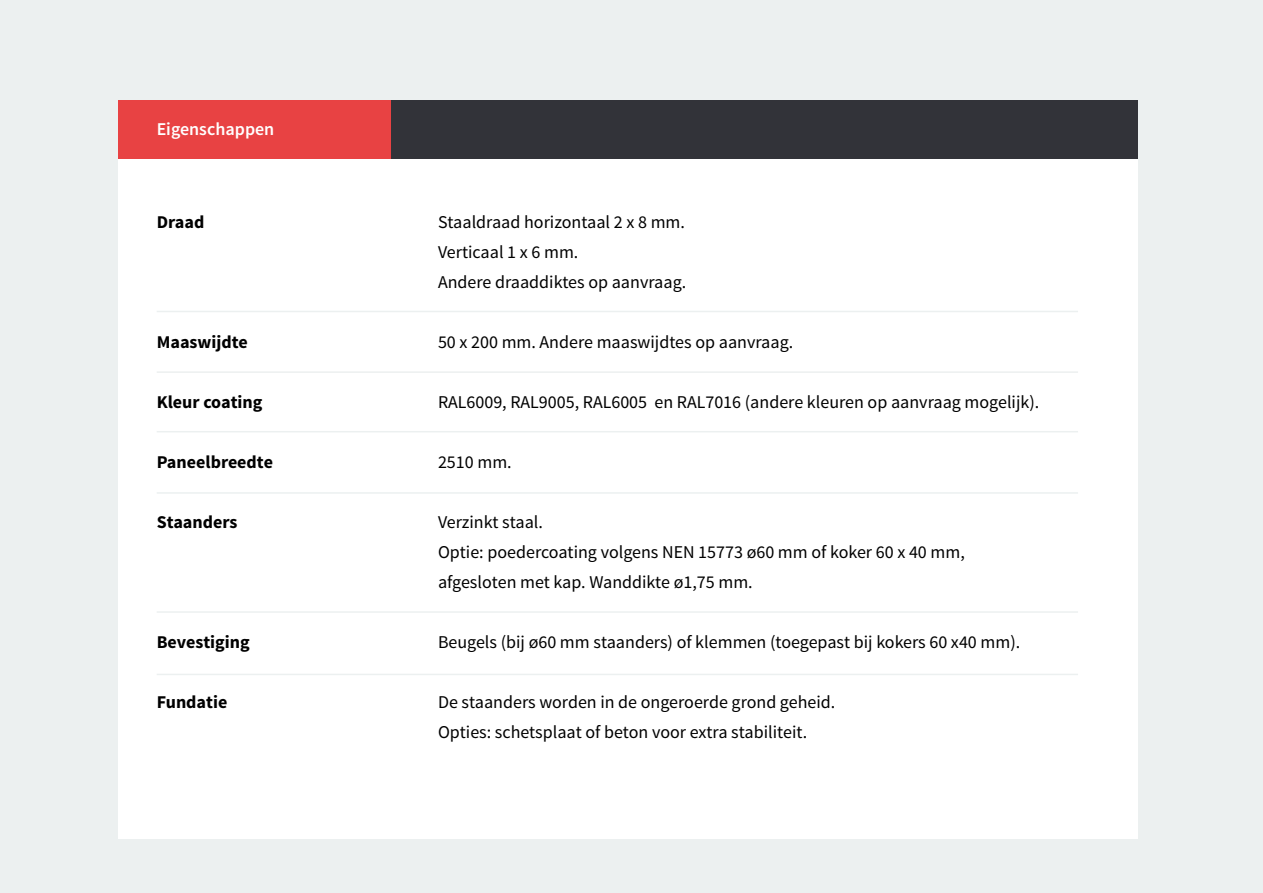
<style>
.page{position:relative;width:1263px;height:893px;background:#ecf0f0}
.page>*{position:absolute;margin:0;border:0;box-sizing:border-box;transform-origin:0 0}
.t1{font:18px/30px "Source Sans Pro";color:#000}
.t2{font:700 18px "Source Sans Pro";color:#000}
.t3{font:600 18px "Source Sans Pro";color:#fff}
</style>
<div class="page">
<div style="left:118px;top:101px;width:1019px;height:738px;background:#fff"></div>
<div style="left:118px;top:101px;width:1019px;height:58px;background:#323339"></div>
<div style="left:118px;top:101px;width:273px;height:58px;background:#e84243"></div>
<hr style="left:157px;top:311px;width:921px;height:1px;background:#ecf0f0">
<hr style="left:157px;top:371px;width:921px;height:2px;background:#ecf0f0">
<hr style="left:157px;top:431px;width:921px;height:1px;background:#ecf0f0">
<hr style="left:157px;top:492px;width:921px;height:2px;background:#ecf0f0">
<hr style="left:157px;top:611px;width:921px;height:2px;background:#ecf0f0">
<hr style="left:157px;top:674px;width:921px;height:1px;background:#ecf0f0">
<p class="t3" style="left:157px;top:118px;width:119px">Eigenschappen</p>
<p class="t2" style="left:157px;top:210px;width:49px">Draad</p>
<p class="t1" style="left:438px;top:207px;width:250px">Staaldraad horizontaal 2 x 8 mm.<br>Verticaal 1 x 6 mm.<br>Andere draaddiktes op aanvraag.</p>
<p class="t2" style="left:157px;top:330px;width:93px">Maaswijdte</p>
<p class="t1" style="left:438px;top:327px;width:357px">50 x 200 mm. Andere maaswijdtes op aanvraag.</p>
<p class="t2" style="left:157px;top:390px;width:107px">Kleur coating</p>
<p class="t1" style="left:438px;top:387px;width:603px">RAL6009, RAL9005, RAL6005 en RAL7016 (andere kleuren op aanvraag mogelijk).</p>
<p class="t2" style="left:157px;top:450px;width:118px">Paneelbreedte</p>
<p class="t1" style="left:438px;top:447px;width:75px">2510 mm.</p>
<p class="t2" style="left:157px;top:510px;width:82px">Staanders</p>
<p class="t1" style="left:438px;top:507px;width:528px">Verzinkt staal.<br>Optie: poedercoating volgens NEN 15773 ø60 mm of koker 60 x 40 mm, afgesloten met kap. Wanddikte ø1,75 mm.</p>
<p class="t2" style="left:157px;top:630px;width:95px">Bevestiging</p>
<p class="t1" style="left:438px;top:627px;width:584px">Beugels (bij ø60 mm staanders) of klemmen (toegepast bij kokers 60 x40 mm).</p>
<p class="t2" style="left:157px;top:690px;width:72px">Fundatie</p>
<p class="t1" style="left:438px;top:687px;width:399px">De staanders worden in de ongeroerde grond geheid.<br>Opties: schetsplaat of beton voor extra stabiliteit.</p>
</div>
